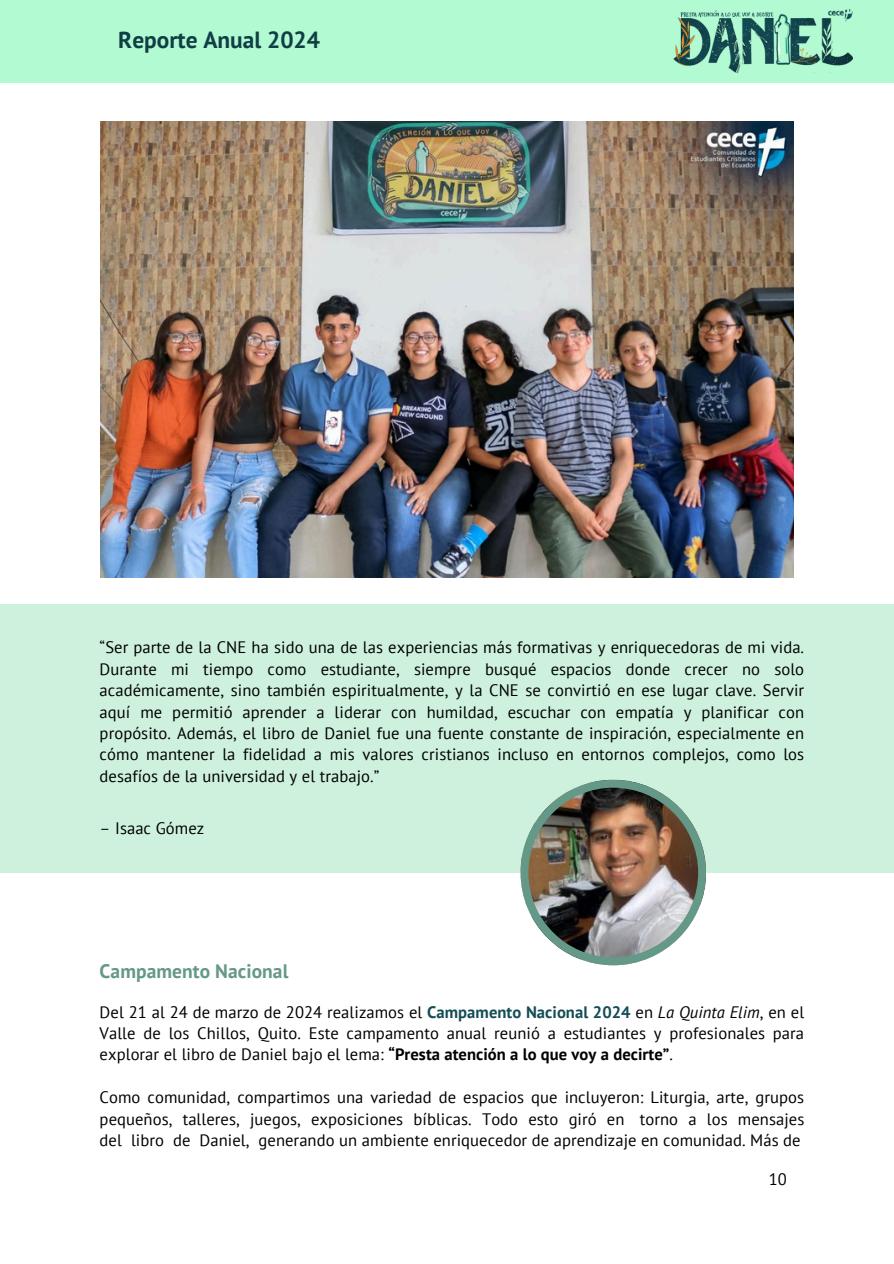
<style>
.page{position:relative;width:894px;height:1264px;background:#fff}
.page>*{position:absolute;margin:0;border:0;box-sizing:border-box;transform-origin:0 0}
.t1{font:700 23.4px "PT Sans";color:#103e45}
.t2{font:700 19.5px "PT Sans";letter-spacing:.005em;color:#649887}
.t3{font:16.5px/21.3px "PT Sans";letter-spacing:.005em;color:#000;text-align:justify}
.s1{font-weight:700;color:#144d56}
.s2{font-style:italic}
.s3{font-weight:700}
</style>
<div class="page">
<img style="left:100px;top:121px;width:693px;height:456px">
<div style="left:0;top:0;width:893px;height:83px;background:#b2fad2"></div>
<img style="left:673px;top:10px;width:179px;height:63px">
<div style="left:0;top:604px;width:893px;height:268px;background:#cef1de"></div>
<img style="left:520px;top:779px;width:185px;height:186px">
<h1 class="t1" style="left:118px;top:24px;width:203px">Reporte Anual 2024</h1>
<p class="t3" style="left:100px;top:636px;width:705px">“Ser parte de la CNE ha sido una de las experiencias más formativas y enriquecedoras de mi vida.<br>Durante mi tiempo como estudiante, siempre busqué espacios donde crecer no solo académicamente, sino también espiritualmente, y la CNE se convirtió en ese lugar clave. Servir aquí me permitió aprender a liderar con humildad, escuchar con empatía y planificar con propósito. Además, el libro de Daniel fue una fuente constante de inspiración, especialmente en cómo mantener la fidelidad a mis valores cristianos incluso en entornos complejos, como los desafíos de la universidad y el trabajo.”</p>
<h2 class="t3" style="left:100px;top:816px;width:106px">– Isaac Gómez</h2>
<p class="t2" style="left:100px;top:958px;width:190px">Campamento Nacional</p>
<p class="t3" style="left:100px;top:1000px;width:705px">Del 21 al 24 de marzo de 2024 realizamos el <span class="s1">Campamento Nacional 2024</span> en <span class="s2">La Quinta Elim</span>, en el Valle de los Chillos, Quito. Este campamento anual reunió a estudiantes y profesionales para explorar el libro de Daniel bajo el lema: <span class="s3">“Presta atención a lo que voy a decirte”</span>.</p>
<p class="t3" style="left:100px;top:1086px;width:706px">Como comunidad, compartimos una variedad de espacios que incluyeron: Liturgia, arte, grupos pequeños, talleres, juegos, exposiciones bíblicas. Todo esto giró en torno a los mensajes del libro de Daniel, generando un ambiente enriquecedor de aprendizaje en comunidad. Más de</p>
<p class="t3" style="left:768px;top:1168px;width:20px">10</p>
</div>
